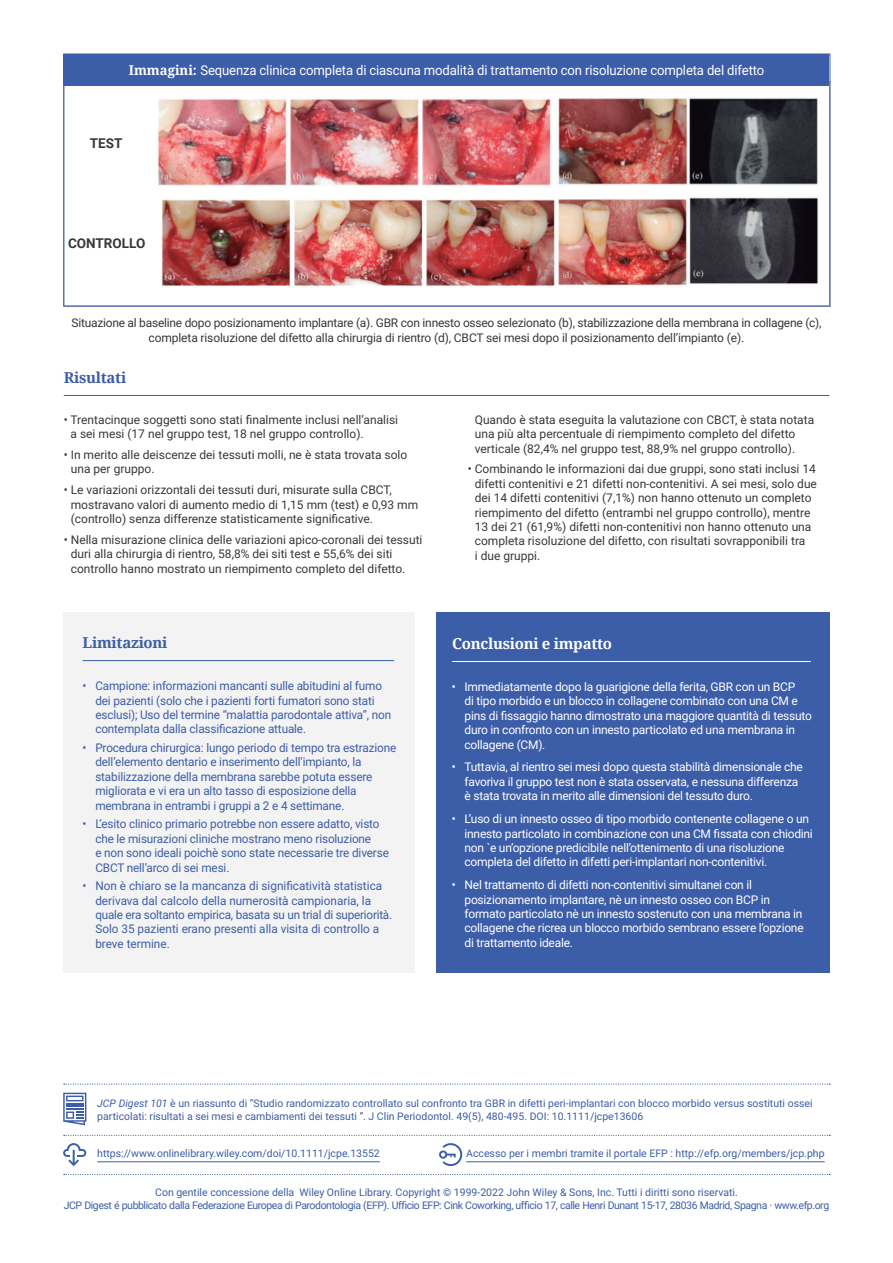
<style>
.page{position:relative;width:893px;height:1263px;background:#fff}
.page>*{position:absolute;margin:0;border:0;box-sizing:border-box;transform-origin:0 0}
.t1{font:700 15px "Noto Serif";letter-spacing:-.02em;color:#3c5da8}
.t2{font:700 15px "Noto Serif";letter-spacing:-.02em;color:#fff}
.t3{font:13.5px "Roboto";letter-spacing:-.01em;color:#fff}
.t4{font:700 13.5px "Roboto";color:#363838}
.t5{font:12px/14.4px "Roboto";color:#363838}
.t6{font:12px/14.4px "Roboto";letter-spacing:-.02em;color:#fff}
.t7{font:12px/14.4px "Roboto";letter-spacing:-.01em;color:#3c5da8}
.t8{font:12px/14.4px "Roboto";letter-spacing:-.02em;color:#363838;text-align:center}
.t9{font:10.5px/12.6px "Roboto";color:#3c5da8}
.t10{font:10.5px "Roboto";letter-spacing:-.04em;color:#3c5da8}
.s1{font-family:"Noto Serif";font-weight:700}
.s2{font-style:italic}
</style>
<div class="page">
<div style="left:64px;top:612px;width:351px;height:361px;background:#f3f3f3"></div>
<hr style="left:83px;top:660px;width:311px;height:1px;background:#3c5da8">
<div style="left:436px;top:612px;width:393px;height:361px;background:#3c5da8"></div>
<img style="left:66px;top:85px;width:762px;height:201px">
<div style="left:90px;top:134px;width:40px;height:17px;background:#fff"></div>
<div style="left:68px;top:234px;width:79px;height:17px;background:#fff"></div>
<svg style="left:64px;top:1174px;width:766px;height:1px"></svg>
<svg style="left:64px;top:1083px;width:766px;height:2px"></svg>
<svg style="left:63px;top:1093px;width:23px;height:32px"></svg>
<svg style="left:64px;top:1135px;width:766px;height:1px"></svg>
<hr style="left:97px;top:1161px;width:283px;height:1px;background:#3c5da8">
<svg style="left:63px;top:1143px;width:24px;height:24px"></svg>
<hr style="left:466px;top:1161px;width:359px;height:1px;background:#3c5da8">
<svg style="left:439px;top:1143px;width:24px;height:24px"></svg>
<hr style="left:64px;top:395px;width:765px;height:1px;background:#3c5da8">
<hr style="left:452px;top:661px;width:359px;height:1px;background:#fff">
<div style="left:64px;top:54px;width:765px;height:31px;background:#3c5da8"></div>
<p class="t3" style="left:129px;top:61px;width:637px"><span class="s1">Immagini:</span> Sequenza clinica completa di ciascuna modalità di trattamento con risoluzione completa del difetto</p>
<p class="t4" style="left:90px;top:134px;width:34px">TEST</p>
<p class="t4" style="left:68px;top:233px;width:79px">CONTROLLO</p>
<p class="t8" style="left:71px;top:315px;width:751px">Situazione al baseline dopo posizionamento implantare (a). GBR con innesto osseo selezionato (b), stabilizzazione della membrana in collagene (c), completa risoluzione del difetto alla chirurgia di rientro (d), CBCT sei mesi dopo il posizionamento dell’impianto (e).</p>
<p class="t1" style="left:64px;top:367px;width:64px">Risultati</p>
<p class="t5" style="left:71px;top:412px;width:329px;text-indent:-7px">• Trentacinque soggetti sono stati finalmente inclusi nell’analisi a sei mesi (17 nel gruppo test, 18 nel gruppo controllo).</p>
<p class="t5" style="left:71px;top:447px;width:338px;text-indent:-7px">• In merito alle deiscenze dei tessuti molli, ne è stata trovata solo una per gruppo.</p>
<p class="t5" style="left:71px;top:482px;width:349px;text-indent:-7px">• Le variazioni orizzontali dei tessuti duri, misurate sulla CBCT, mostravano valori di aumento medio di 1,15 mm (test) e 0,93 mm (controllo) senza differenze statisticamente significative.</p>
<p class="t5" style="left:71px;top:532px;width:353px;text-indent:-7px">• Nella misurazione clinica delle variazioni apico-coronali dei tessuti duri alla chirurgia di rientro, 58,8% dei siti test e 55,6% dei siti controllo hanno mostrato un riempimento completo del difetto.</p>
<p class="t5" style="left:475px;top:412px;width:341px">Quando è stata eseguita la valutazione con CBCT, è stata notata una più alta percentuale di riempimento completo del difetto verticale (82,4% nel gruppo test, 88,9% nel gruppo controllo).</p>
<p class="t5" style="left:475px;top:461px;width:344px;text-indent:-7px">• Combinando le informazioni dai due gruppi, sono stati inclusi 14 difetti contenitivi e 21 difetti non-contenitivi. A sei mesi, solo due dei 14 difetti contenitivi (7,1%) non hanno ottenuto un completo riempimento del difetto (entrambi nel gruppo controllo), mentre 13 dei 21 (61,9%) difetti non-contenitivi non hanno ottenuto una completa risoluzione del difetto, con risultati sovrapponibili tra<br>i due gruppi.</p>
<p class="t1" style="left:83px;top:632px;width:86px">Limitazioni</p>
<p class="t2" style="left:452px;top:633px;width:161px">Conclusioni e impatto</p>
<p class="t7" style="left:95px;top:678px;width:297px;text-indent:-13px">• Campione: informazioni mancanti sulle abitudini al fumo dei pazienti (solo che i pazienti forti fumatori sono stati esclusi); Uso del termine “malattia parodontale attiva”, non contemplata dalla classificazione attuale.</p>
<p class="t7" style="left:95px;top:740px;width:302px;text-indent:-13px">• Procedura chirurgica: lungo periodo di tempo tra estrazione dell’elemento dentario e inserimento dell’impianto, la stabilizzazione della membrana sarebbe potuta essere migliorata e vi era un alto tasso di esposizione della membrana in entrambi i gruppi a 2 e 4 settimane.</p>
<p class="t7" style="left:95px;top:816px;width:295px;text-indent:-13px">• L’esito clinico primario potrebbe non essere adatto, visto che le misurazioni cliniche mostrano meno risoluzione<br>e non sono ideali poichè sono state necessarie tre diverse CBCT nell’arco di sei mesi.</p>
<p class="t7" style="left:95px;top:878px;width:298px;text-indent:-13px">• Non è chiaro se la mancanza di significatività statistica derivava dal calcolo della numerosità campionaria, la quale era soltanto empirica, basata su un trial di superiorità.<br>Solo 35 pazienti erano presenti alla visita di controllo a breve termine.</p>
<p class="t6" style="left:465px;top:679px;width:349px;text-indent:-13px">• Immediatamente dopo la guarigione della ferita, GBR con un BCP<br>di tipo morbido e un blocco in collagene combinato con una CM e pins di fissaggio hanno dimostrato una maggiore quantità di tessuto duro in confronto con un innesto particolato ed una membrana in collagene (CM).</p>
<p class="t6" style="left:465px;top:759px;width:340px;text-indent:-13px">• Tuttavia, al rientro sei mesi dopo questa stabilità dimensionale che favoriva il gruppo test non è stata osservata, e nessuna differenza è stata trovata in merito alle dimensioni del tessuto duro.</p>
<p class="t6" style="left:465px;top:811px;width:350px;text-indent:-13px">• L’uso di un innesto osseo di tipo morbido contenente collagene o un innesto particolato in combinazione con una CM fissata con chiodini non `e un’opzione predicibile nell’ottenimento di una risoluzione completa del difetto in difetti peri-implantari non-contenitivi.</p>
<p class="t6" style="left:465px;top:877px;width:341px;text-indent:-13px">• Nel trattamento di difetti non-contenitivi simultanei con il posizionamento implantare, nè un innesto osseo con BCP in formato particolato nè un innesto sostenuto con una membrana in collagene che ricrea un blocco morbido sembrano essere l’opzione di trattamento ideale.</p>
<p class="t9" style="left:97px;top:1096px;width:717px"><span class="s2">JCP Digest 101</span> è un riassunto di ‘’Studio randomizzato controllato sul confronto tra GBR in difetti peri-implantari con blocco morbido versus sostituti ossei particolati: risultati a sei mesi e cambiamenti dei tessuti ’’. J Clin Periodontol. 49(5), 480-495. DOI: 10.1111/jcpe13606</p>
<p class="t9" style="left:97px;top:1147px;width:284px">https://www.onlinelibrary.wiley.com/doi/10.1111/jcpe.13552</p>
<p class="t9" style="left:466px;top:1147px;width:360px">Accesso per i membri tramite il portale EFP : http://efp.org/members/jcp.php</p>
<p class="t9" style="left:155px;top:1186px;width:584px">Con gentile concessione della Wiley Online Library. Copyright © 1999-2022 John Wiley &amp; Sons, Inc. Tutti i diritti sono riservati.</p>
<p class="t10" style="left:64px;top:1198px;width:767px">JCP Digest é pubblicato dalla Federazione Europea di Parodontologia (EFP). Ufficio EFP: Cink Coworking, ufficio 17, calle Henri Dunant 15-17, 28036 Madrid, Spagna · www.efp.org</p>
</div>
